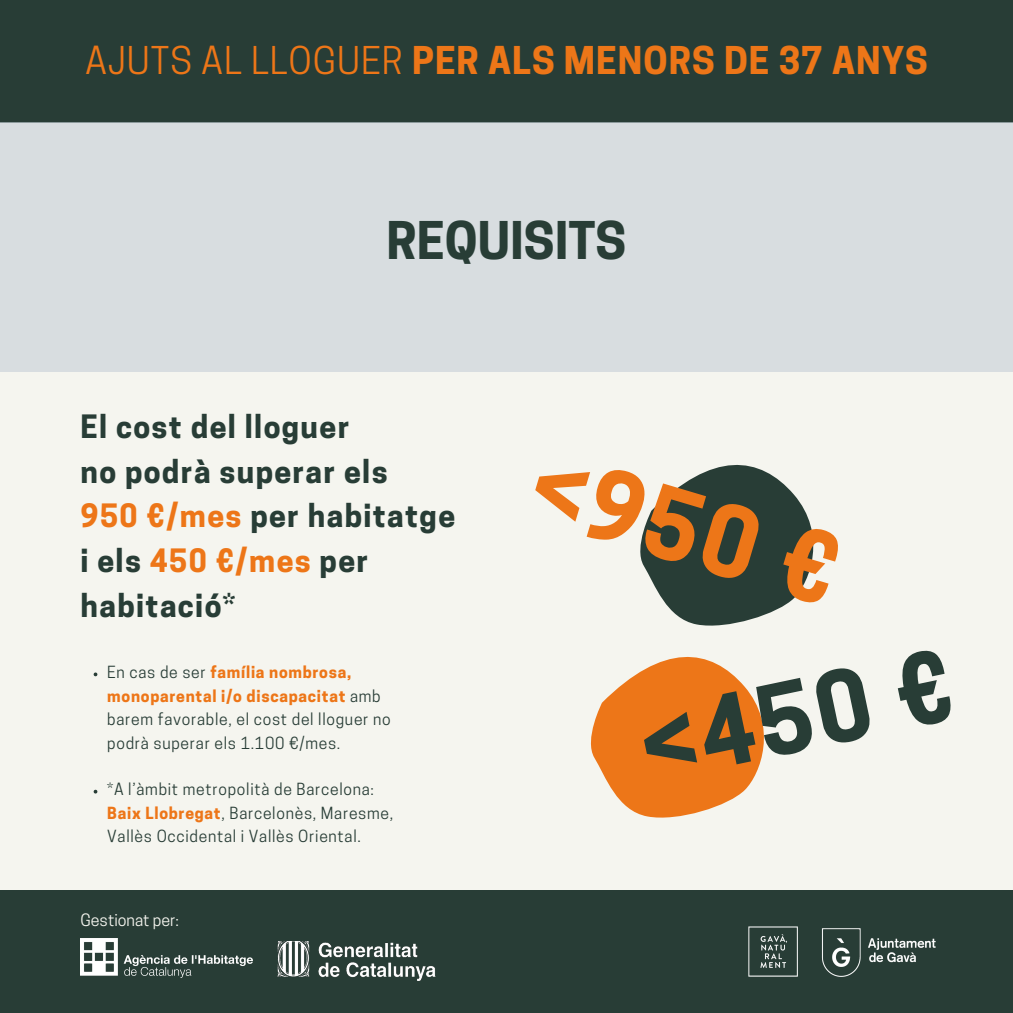
<style>
.page{position:relative;width:1013px;height:1013px;background:#fff}
.page>*{position:absolute;margin:0;border:0;box-sizing:border-box;transform-origin:0 0}
.t1{font:700 91.88px "Cooper Hewitt";color:#ed7618}
.t2{font:700 91.88px "Cooper Hewitt";color:#283d36}
.t3{font:700 48.75px "Cooper Hewitt";color:#283d36}
.t4{font:700 36px "Cooper Hewitt";letter-spacing:.03em;color:#ed7618}
.t5{font:700 30.25px/44.9px "Cooper Hewitt";letter-spacing:.045em;color:#283d36}
.t6{font:16px "Cooper Hewitt";color:#f5f5ef}
.t7{font:15.75px/23.5px "Cooper Hewitt";letter-spacing:.045em;color:#283d36}
.s1{font-weight:400}
.s2{color:#ed7618}
.s3{font-weight:700;color:#ed7618}
</style>
<div class="page">
<div style="left:0;top:0;width:1012px;height:1012px;background:#f5f5ef"></div>
<div style="left:0;top:0;width:1012px;height:123px;background:#283d36"></div>
<div style="left:0;top:122px;width:1012px;height:250px;background:#d8dde0"></div>
<svg style="left:640px;top:464px;width:174px;height:162px"></svg>
<svg style="left:590px;top:656px;width:174px;height:162px"></svg>
<div style="left:0;top:890px;width:1012px;height:122px;background:#283d36"></div>
<img style="left:748px;top:926px;width:50px;height:51px">
<img style="left:822px;top:928px;width:114px;height:49px">
<img style="left:277px;top:941px;width:158px;height:39px">
<img style="left:80px;top:938px;width:172px;height:39px">
<svg style="left:94px;top:672px;width:3px;height:4px"></svg>
<h3 class="t4" style="left:85px;top:47px;width:844px"><span class="s1">AJUTS AL LLOGUER</span> PER ALS MENORS DE 37 ANYS</h3>
<h2 class="t3" style="left:386px;top:222px;width:241px">REQUISITS</h2>
<h3 class="t5" style="left:80px;top:408px;width:376px">El cost del lloguer<br>no podrà superar els<br><span class="s2">950 €/mes</span> per habitatge i els <span class="s2">450 €/mes</span> per habitació*</h3>
<p class="t7" style="left:107px;top:662px;width:285px">En cas de ser <span class="s3">família nombrosa, monoparental i/o discapacitat</span> amb barem favorable, el cost del lloguer no podrà superar els 1.100 €/mes.</p>
<p class="t7" style="left:107px;top:779px;width:287px">*A l’àmbit metropolità de Barcelona:<br><span class="s3">Baix Llobregat</span>, Barcelonès, Maresme,<br>Vallès Occidental i Vallès Oriental.</p>
<p class="t6" style="left:80px;top:914px;width:100px">Gestionat per:</p>
<h1 class="t1" style="left:543px;top:450px;width:316px;rotate:17deg">&lt;950 €</h1>
<h1 class="t2" style="left:634px;top:715px;width:316px;rotate:-12deg">&lt;450 €</h1>
</div>
